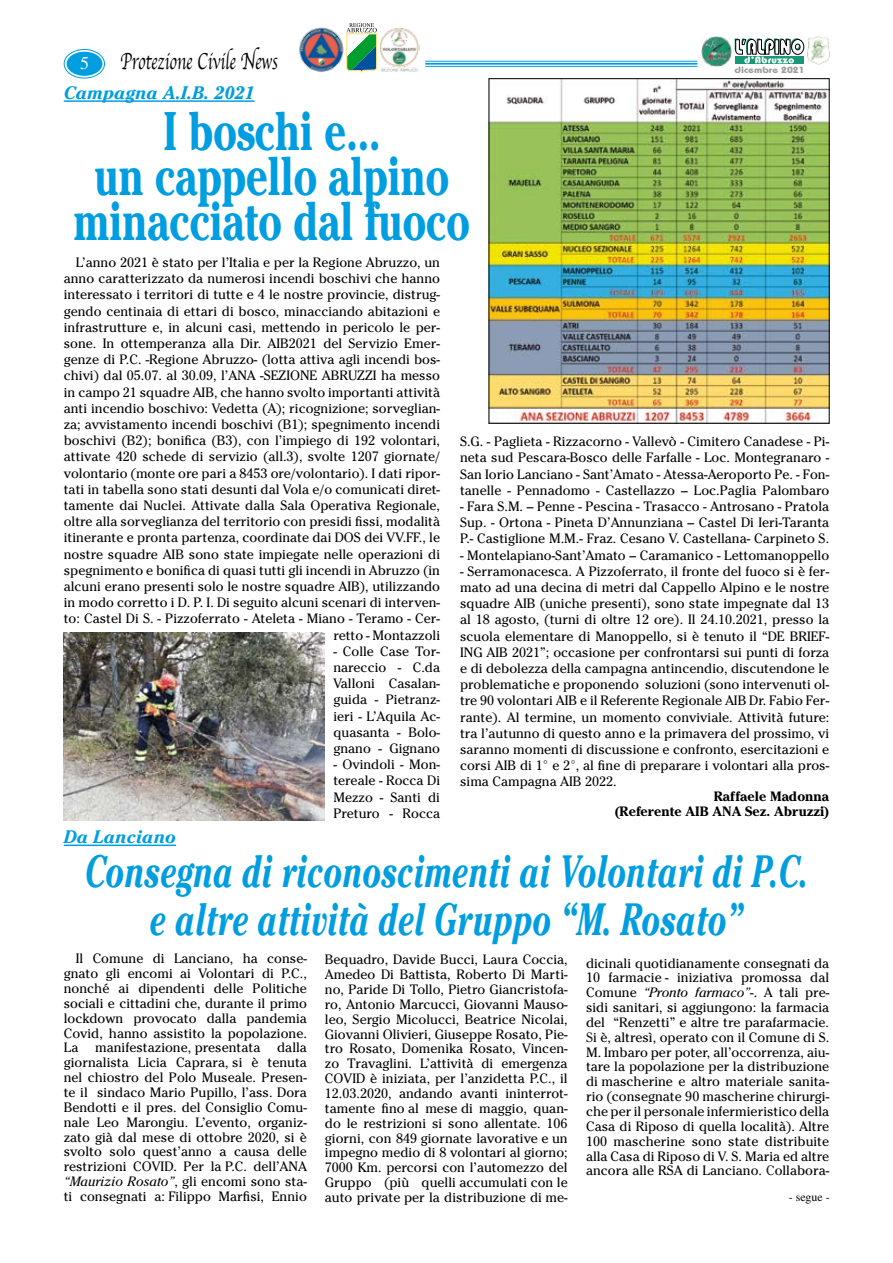
<style>
.page{position:relative;width:893px;height:1263px;background:#fff}
.page>*{position:absolute;margin:0;border:0;box-sizing:border-box;transform-origin:0 0}
.t1{font:700 54px/45px "Cheltenham";color:#009ee0;text-align:center;scale:.75 1}
.t2{font:italic 700 45px/48px "Cheltenham";color:#009ee0;text-align:center;scale:.7 1}
.t3{font:24px "Apple Chancery";color:#000;scale:.7 1}
.t4{font:italic 700 18px "Cheltenham";color:#009ee0}
.t5{font:13.5px/16.2px "Cheltenham";color:#000;text-align:justify}
.t6{font:700 13.5px/15px "Cheltenham";color:#000;text-align:right}
.t7{font:12px "Times";color:#000}
.t8{font:700 9px "Bauhaus";color:#9c9d9f;scale:1.18 1}
.s1{font-style:italic}
.s2{color:#1a1a1a}
</style>
<div class="page">
<hr style="left:64px;top:844px;width:112px;height:2px;background:#009ee0">
<svg style="left:735px;top:63px;width:68px;height:1px"></svg>
<svg style="left:735px;top:38px;width:69px;height:25px"></svg>
<img style="left:702px;top:36px;width:30px;height:30px">
<img style="left:808px;top:37px;width:21px;height:28px">
<img style="left:299px;top:27px;width:45px;height:45px">
<img style="left:380px;top:28px;width:40px;height:44px">
<svg style="left:346px;top:23px;width:31px;height:50px"></svg>
<div style="left:67px;top:52px;width:35px;height:24px;background:#009ee0;border-radius:50%"></div>
<div style="left:64px;top:49px;width:41px;height:29px;border:1px solid #009ee0;border-radius:50%"></div>
<hr style="left:425px;top:61px;width:272px;height:1px;background:#009ee0">
<hr style="left:425px;top:63px;width:272px;height:2px;background:#009ee0">
<hr style="left:425px;top:66px;width:272px;height:1px;background:#009ee0">
<hr style="left:64px;top:100px;width:191px;height:2px;background:#009ee0">
<img style="left:64px;top:632px;width:261px;height:189px">
<img style="left:491px;top:80px;width:337px;height:342px">
<div style="left:489px;top:78px;width:341px;height:346px;border:1px solid #000"></div>
<h3 class="t3" style="left:120px;top:42px;width:226px">Protezione Civile News</h3>
<h3 class="t4" style="left:64px;top:82px;width:192px">Campagna A.I.B. 2021</h3>
<h1 class="t1" style="left:74px;top:107px;width:530px">I boschi e...<br>un cappello alpino minacciato dal fuoco</h1>
<p class="t8" style="left:735px;top:65px;width:61px">dicembre 2021</p>
<p class="t5" style="left:64px;top:254px;width:378px;text-align:right">L’anno 2021 è stato per l’Italia e per la Regione Abruzzo, un anno caratterizzato da numerosi incendi boschivi che hanno interessato i territori di tutte e 4 le nostre provincie, distrug&shy;gendo centinaia di ettari di bosco, minacciando abitazioni e infrastrutture e, in alcuni casi, mettendo in pericolo le per&shy;sone. In ottemperanza alla Dir. AIB2021 del Servizio Emer&shy;genze di P.C. -Regione Abruzzo- (lotta attiva agli incendi bos&shy;chivi) dal 05.07. al 30.09, l’ANA -SEZIONE ABRUZZI ha messo in campo 21 squadre AIB, che hanno svolto importanti attività anti incendio boschivo: Vedetta (A); ricognizione; sorveglian&shy;za; avvistamento incendi boschivi (B1); spegnimento incendi boschivi (B2); bonifica (B3), con l’impiego di 192 volontari, attivate 420 schede di servizio (all.3), svolte 1207 giornate/ volontario (monte ore pari a 8453 ore/volontario). I dati ripor&shy;tati in tabella sono stati desunti dal Vola e/o comunicati diret&shy;tamente dai Nuclei. Attivate dalla Sala Operativa Regionale, oltre alla sorveglianza del territorio con presidi fissi, modalità itinerante e pronta partenza, coordinate dai DOS dei VV.FF., le nostre squadre AIB sono state impiegate nelle operazioni di spegnimento e bonifica di quasi tutti gli incendi in Abruzzo (in alcuni erano presenti solo le nostre squadre AIB), utilizzando in modo corretto i D. P. I. Di seguito alcuni scenari di interven&shy;to: Castel Di S. - Pizzoferrato - Ateleta - Miano - Teramo - Cer&shy;retto - Montazzoli</p>
<p class="t5" style="left:333px;top:643px;width:108px">- Colle Case Tor&shy;nareccio - C.da Valloni Casalan&shy;guida - Pietranz&shy;ieri - L’Aquila Ac&shy;quasanta - Bolo&shy;gnano - Gignano</p>
<p class="t5" style="left:333px;top:756px;width:108px">- Ovindoli - Mon&shy;tereale - Rocca Di Mezzo - Santi di Preturo - Rocca</p>
<p class="t5" style="left:460px;top:433px;width:371px">S.G. - Paglieta - Rizzacorno - Vallevò - Cimitero Canadese - Pi&shy;neta sud Pescara-Bosco delle Farfalle - Loc. Montegranaro - San Iorio Lanciano - Sant’Amato - Atessa-Aeroporto Pe. - Fon&shy;tanelle - Pennadomo - Castellazzo – Loc.Paglia Palombaro</p>
<p class="t5" style="left:460px;top:498px;width:371px">- Fara S.M. – Penne - Pescina - Trasacco - Antrosano - Pratola Sup. - Ortona - Pineta D’Annunziana – Castel Di Ieri-Taranta P.- Castiglione M.M.- Fraz. Cesano V. Castellana- Carpineto S.</p>
<p class="t5" style="left:460px;top:547px;width:371px">- Montelapiano-Sant’Amato – Caramanico - Lettomanoppello</p>
<p class="t5" style="left:460px;top:563px;width:371px">- Serramonacesca. A Pizzoferrato, il fronte del fuoco si è fer&shy;mato ad una decina di metri dal Cappello Alpino e le nostre squadre AIB (uniche presenti), sono state impegnate dal 13 al 18 agosto, (turni di oltre 12 ore). Il 24.10.2021, presso la scuola elementare di Manoppello, si è tenuto il “DE BRIEF-ING AIB 2021”; occasione per confrontarsi sui punti di forza e di debolezza della campagna antincendio, discutendone le problematiche e proponendo soluzioni (sono intervenuti ol&shy;tre 90 volontari AIB e il Referente Regionale AIB Dr. Fabio Fer&shy;rante). Al termine, un momento conviviale. Attività future: tra l’autunno di questo anno e la primavera del prossimo, vi saranno momenti di discussione e confronto, esercitazioni e corsi AIB di 1° e 2°, al fine di preparare i volontari alla pros&shy;sima Campagna AIB 2022.</p>
<p class="t6" style="left:615px;top:789px;width:216px">Raffaele Madonna<br>(Referente AIB ANA Sez. Abruzzi)</p>
<h3 class="t4" style="left:64px;top:826px;width:114px">Da Lanciano</h3>
<h2 class="t2" style="left:85px;top:847px;width:1035px">Consegna di riconoscimenti ai Volontari di P.C. e altre attività del Gruppo “M. Rosato”</h2>
<p class="t5" style="left:64px;top:951px;width:245px;line-height:14.9px;text-indent:12px">Il Comune di Lanciano, ha conse&shy;gnato gli encomi ai Volontari di P.C., nonché ai dipendenti delle Politiche sociali e cittadini che, durante il primo lockdown provocato dalla pandemia Covid, hanno assistito la popolazione.<br>La manifestazione, presentata dalla giornalista Licia Caprara, si è tenuta nel chiostro del Polo Museale. Presen&shy;te il sindaco Mario Pupillo, l’ass. Dora Bendotti e il pres. del Consiglio Comu&shy;nale Leo Marongiu. L’evento, organiz&shy;zato già dal mese di ottobre 2020, si è svolto solo quest’anno a causa delle restrizioni COVID. Per la P.C. dell’ANA <span class="s1">“Maurizio Rosato”</span>, gli encomi sono sta&shy;ti consegnati a: Filippo Marfisi, Ennio</p>
<p class="t5" style="left:325px;top:952px;width:244px;line-height:14.9px">Bequadro, Davide Bucci, Laura Coccia, Amedeo Di Battista, Roberto Di Marti&shy;no, Paride Di Tollo, Pietro Giancristofa&shy;ro, Antonio Marcucci, Giovanni Mauso&shy;leo, Sergio Micolucci, Beatrice Nicolai, Giovanni Olivieri, Giuseppe Rosato, Pie&shy;tro Rosato, Domenika Rosato, Vincen&shy;zo Travaglini. L’attività di emergenza COVID è iniziata, per l’anzidetta P.C., il 12.03.2020, andando avanti ininterrot&shy;tamente fino al mese di maggio, quan&shy;do le restrizioni si sono allentate. 106 giorni, con 849 giornate lavorative e un impegno medio di 8 volontari al giorno; 7000 Km. percorsi con l’automezzo del Gruppo (più quelli accumulati con le auto private per la distribuzione di me-</p>
<p class="t5" style="left:586px;top:955px;width:245px;line-height:14.9px">dicinali quotidianamente consegnati da 10 farmacie - iniziativa promossa dal Comune <span class="s1">“Pronto farmaco”</span>-. A tali pre&shy;sidi sanitari, si aggiungono: la farmacia del “Renzetti” e altre tre parafarmacie.<br><span class="s2">S</span>i è, altresì, operato con il Comune di S.<br>M. Imbaro per poter, all’occorrenza, aiu&shy;tare la popolazione per la distribuzione di mascherine e altro materiale sanita&shy;rio (consegnate 90 mascherine chirurgi&shy;che per il personale infermieristico della Casa di Riposo di quella località). Altre 100 mascherine sono state distribuite alla Casa di Riposo di V. S. Maria ed altre ancora alle RSA di Lanciano. <span class="s2">C</span>ollabora-</p>
<p class="t7" style="left:789px;top:1190px;width:43px">- segue -</p>
</div>
